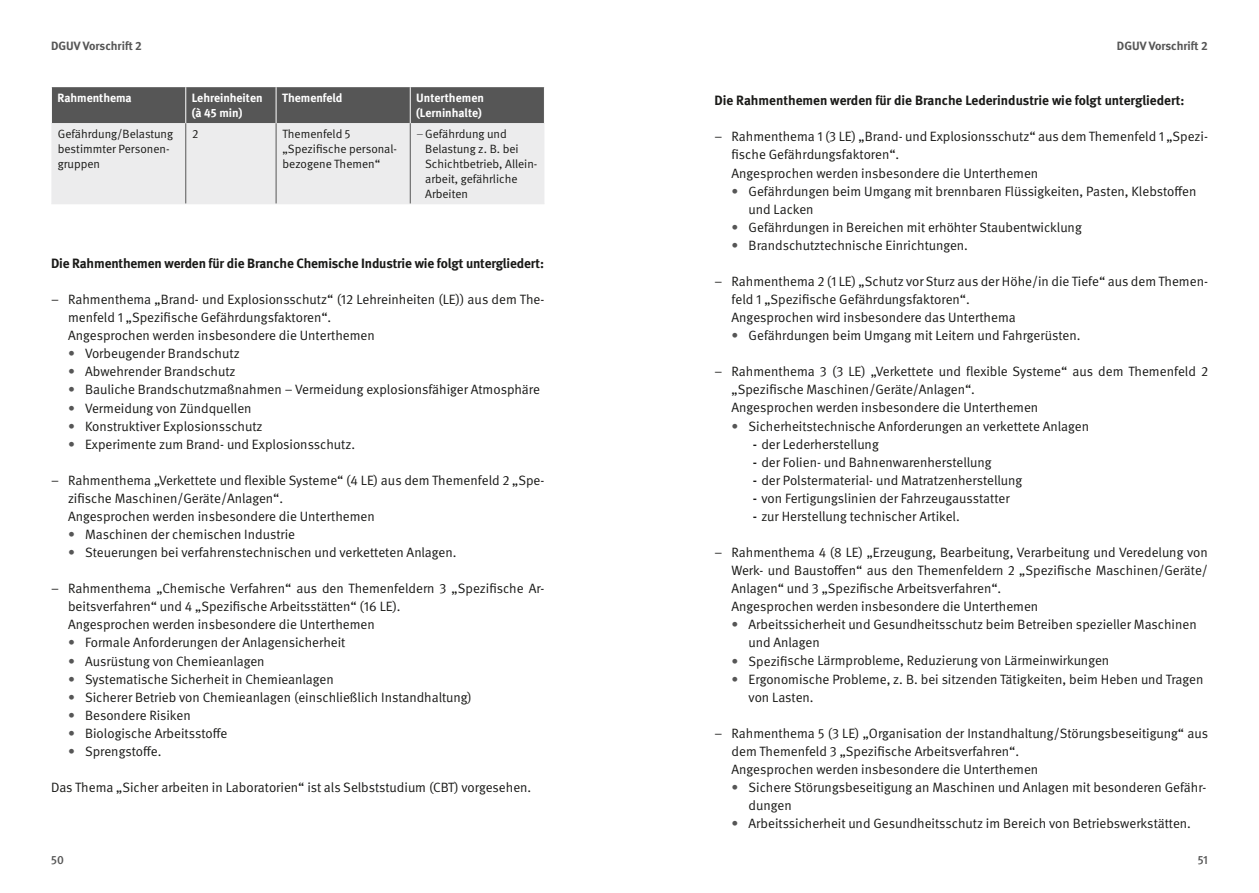
<style>
.page{position:relative;width:1259px;height:893px;background:#fff}
.page>*{position:absolute;margin:0;border:0;box-sizing:border-box;transform-origin:0 0}
.t1{font:13.5px/18.1px "DGUV Meta";color:#1a1a18}
.t2{font:700 13.5px "DGUV Meta";letter-spacing:-.01em;color:#1a1a18}
.t3{font:12px/15px "DGUV Meta";color:#1a1a18}
.t4{font:700 12px/15px "DGUV Meta";color:#fff}
.t5{font:700 12px "DGUV Meta";color:#565656}
.t6{font:500 12px "DGUV Meta";color:#565656}
.s1{color:#565656}
.s2{font-weight:500}
</style>
<div class="page">
<svg style="left:51px;top:87px;width:493px;height:116px;background:#bdbdbd"></svg>
<hr style="left:51px;top:87px;width:1px;height:36px;background:#fff">
<hr style="left:185px;top:87px;width:1px;height:36px;background:#fff">
<hr style="left:276px;top:87px;width:1px;height:36px;background:#fff">
<hr style="left:410px;top:87px;width:1px;height:36px;background:#fff">
<hr style="left:51px;top:203px;width:493px;height:1px;background:#ececed">
<hr style="left:185px;top:123px;width:1px;height:80px;background:#565656">
<hr style="left:276px;top:123px;width:1px;height:80px;background:#565656">
<hr style="left:410px;top:123px;width:1px;height:80px;background:#565656">
<p class="t5" style="left:51px;top:42px;width:92px">DGUV Vorschrift 2</p>
<p class="t4" style="left:57px;top:91px;width:76px">Rahmenthema</p>
<p class="t4" style="left:192px;top:91px;width:72px">Lehreinheiten (à 45 min)</p>
<p class="t4" style="left:282px;top:91px;width:62px">Themenfeld</p>
<p class="t4" style="left:416px;top:91px;width:69px">Unterthemen (Lerninhalte)</p>
<p class="t3" style="left:58px;top:127px;width:117px">Gefährdung/Belastung bestimmter Personen&shy;gruppen</p>
<p class="t3" style="left:192px;top:127px;width:8px">2</p>
<p class="t3" style="left:282px;top:127px;width:116px">Themenfeld 5 „Spezifische personal&shy;bezogene Themen“</p>
<p class="t3" style="left:425px;top:127px;width:114px;text-indent:-8px"><span class="s1">–</span>Gefährdung und<br>Belastung z. B. bei<br>Schichtbetrieb, Allein&shy;arbeit, gefährliche<br>Arbeiten</p>
<p class="t2" style="left:51px;top:258px;width:494px">Die Rahmenthemen werden für die Branche Chemische Industrie wie folgt untergliedert:</p>
<p class="t1" style="left:68px;top:291px;width:478px;text-indent:-17px">– Rahmenthema „ Brand- und Explosionsschutz“ (12 Lehreinheiten (LE)) aus dem The&shy;menfeld 1 „Spezifische Gefährdungsfaktoren“.<br>Angesprochen werden insbesondere die Unterthemen</p>
<p class="t1" style="left:68px;top:345px;width:173px"><span class="s1">•</span> Vorbeugender Brandschutz</p>
<p class="t1" style="left:68px;top:363px;width:169px"><span class="s1">•</span> Abwehrender Brandschutz</p>
<p class="t1" style="left:68px;top:381px;width:473px"><span class="s1">•</span> Bauliche Brandschutzmaßnahmen – Vermeidung explosionsfähiger Atmosphäre</p>
<p class="t1" style="left:68px;top:400px;width:185px"><span class="s1">•</span> Vermeidung von Zündquellen</p>
<p class="t1" style="left:68px;top:418px;width:196px"><span class="s1">•</span> Konstruktiver Explosionsschutz</p>
<p class="t1" style="left:68px;top:436px;width:289px"><span class="s1">•</span> Experimente zum Brand- und Explosionsschutz.</p>
<p class="t1" style="left:68px;top:472px;width:478px;text-indent:-17px">– Rahmenthema „ Verkettete und flexible Systeme“ (4 LE) aus dem Themenfeld 2 „Spe&shy;zifische Maschinen/Geräte/Anlagen“.<br>Angesprochen werden insbesondere die Unterthemen</p>
<p class="t1" style="left:68px;top:526px;width:228px"><span class="s1">•</span> Maschinen der chemischen Industrie</p>
<p class="t1" style="left:68px;top:544px;width:390px"><span class="s1">•</span> Steuerungen bei verfahrenstechnischen und verketteten Anlagen.</p>
<p class="t1" style="left:68px;top:580px;width:478px;text-indent:-17px">– Rahmenthema „ Chemische Verfahren“ aus den Themenfeldern 3 „Spezifische Ar&shy;beitsverfahren“ und 4 „Spezifische Arbeitsstätten“ (16 LE).<br>Angesprochen werden insbesondere die Unterthemen</p>
<p class="t1" style="left:68px;top:634px;width:279px"><span class="s1">•</span> Formale Anforderungen der Anlagensicherheit</p>
<p class="t1" style="left:68px;top:653px;width:198px"><span class="s1">•</span> Ausrüstung von Chemieanlagen</p>
<p class="t1" style="left:68px;top:671px;width:267px"><span class="s1">•</span> Systematische Sicherheit in Chemieanlagen</p>
<p class="t1" style="left:68px;top:689px;width:405px"><span class="s1">•</span> Sicherer Betrieb von Chemieanlagen (einschließlich Instandhaltung)</p>
<p class="t1" style="left:68px;top:707px;width:124px"><span class="s1">•</span> Besondere Risiken</p>
<p class="t1" style="left:68px;top:725px;width:161px"><span class="s1">•</span> Biologische Arbeitsstoffe</p>
<p class="t1" style="left:68px;top:743px;width:95px"><span class="s1">•</span> Sprengstoffe.</p>
<p class="t1" style="left:51px;top:779px;width:482px">Das Thema „Sicher arbeiten in Laboratorien“ ist als Selbststudium (CBT) vorgesehen.</p>
<p class="t6" style="left:51px;top:855px;width:14px">50</p>
<p class="t5" style="left:1117px;top:42px;width:92px">DGUV Vorschrift 2</p>
<p class="t2" style="left:714px;top:95px;width:471px">Die Rahmenthemen werden für die Branche Lederindustrie wie folgt untergliedert:</p>
<p class="t1" style="left:731px;top:128px;width:478px;text-indent:-17px">– Rahmenthema 1 (3 LE) „Brand- und Explosionsschutz“ aus dem Themenfeld 1 „Spezi&shy;fische Gefährdungsfaktoren“.<br>Angesprochen werden insbesondere die Unterthemen</p>
<p class="t1" style="left:748px;top:183px;width:449px;text-indent:-17px"><span class="s1">•</span> Gefährdungen beim Umgang mit brennbaren Flüssigkeiten, Pasten, Klebstoffen und Lacken</p>
<p class="t1" style="left:731px;top:219px;width:352px"><span class="s1">•</span> Gefährdungen in Bereichen mit erhöhter Staubentwicklung</p>
<p class="t1" style="left:731px;top:237px;width:238px"><span class="s1">•</span> Brandschutztechnische Einrichtungen.</p>
<p class="t1" style="left:731px;top:273px;width:478px;text-indent:-17px">– Rahmenthema 2 (1 LE) „Schutz vor Sturz aus der Höhe/in die Tiefe“ aus dem Themen&shy;feld 1 „Spezifische Gefährdungsfaktoren“.<br>Angesprochen wird insbesondere das Unterthema</p>
<p class="t1" style="left:731px;top:327px;width:350px"><span class="s1">•</span> Gefährdungen beim Umgang mit Leitern und Fahrgerüsten.</p>
<p class="t1" style="left:731px;top:363px;width:478px;text-indent:-17px">– Rahmenthema 3 (3 LE) „ Verkettete und flexible Systeme“ aus dem Themenfeld 2 „Spezifische Maschinen/Geräte/Anlagen“.<br>Angesprochen werden insbesondere die Unterthemen</p>
<p class="t1" style="left:731px;top:418px;width:359px"><span class="s1">•</span> Sicherheitstechnische Anforderungen an verkettete Anlagen</p>
<p class="t1" style="left:753px;top:436px;width:127px"><span class="s2">-</span> der Lederherstellung</p>
<p class="t1" style="left:753px;top:454px;width:240px"><span class="s2">-</span> der Folien- und Bahnenwarenherstellung</p>
<p class="t1" style="left:753px;top:472px;width:271px"><span class="s2">-</span> der Polstermaterial- und Matratzenherstellung</p>
<p class="t1" style="left:753px;top:490px;width:258px"><span class="s2">-</span> von Fertigungslinien der Fahrzeugausstatter</p>
<p class="t1" style="left:753px;top:508px;width:208px"><span class="s2">-</span> zur Herstellung technischer Artikel.</p>
<p class="t1" style="left:731px;top:544px;width:478px;text-indent:-17px">– Rahmenthema 4 (8 LE) „Erzeugung, Bearbeitung, Verarbeitung und Veredelung von Werk- und Baustoffen“ aus den Themenfeldern 2 „Spezifische Maschinen/Geräte/ Anlagen“ und 3 „Spezifische Arbeitsverfahren“.<br>Angesprochen werden insbesondere die Unterthemen</p>
<p class="t1" style="left:748px;top:616px;width:450px;text-indent:-17px"><span class="s1">•</span> Arbeitssicherheit und Gesundheitsschutz beim Betreiben spezieller Maschinen und Anlagen</p>
<p class="t1" style="left:731px;top:652px;width:379px"><span class="s1">•</span> Spezifische Lärmprobleme, Reduzierung von Lärmeinwirkungen</p>
<p class="t1" style="left:748px;top:671px;width:456px;text-indent:-17px"><span class="s1">•</span> Ergonomische Probleme, z. B. bei sitzenden Tätigkeiten, beim Heben und Tragen von Lasten.</p>
<p class="t1" style="left:731px;top:725px;width:478px;text-indent:-17px">– Rahmenthema 5 (3 LE) „Organisation der Instandhaltung/Störungsbeseitigung“ aus dem Themenfeld 3 „Spezifische Arbeitsverfahren“.<br>Angesprochen werden insbesondere die Unterthemen</p>
<p class="t1" style="left:748px;top:779px;width:459px;text-indent:-17px"><span class="s1">•</span> Sichere Störungsbeseitigung an Maschinen und Anlagen mit besonderen Gefähr&shy;dungen</p>
<p class="t1" style="left:731px;top:815px;width:461px"><span class="s1">•</span> Arbeitssicherheit und Gesundheitsschutz im Bereich von Betriebswerkstätten.</p>
<p class="t6" style="left:1197px;top:855px;width:12px">51</p>
</div>
